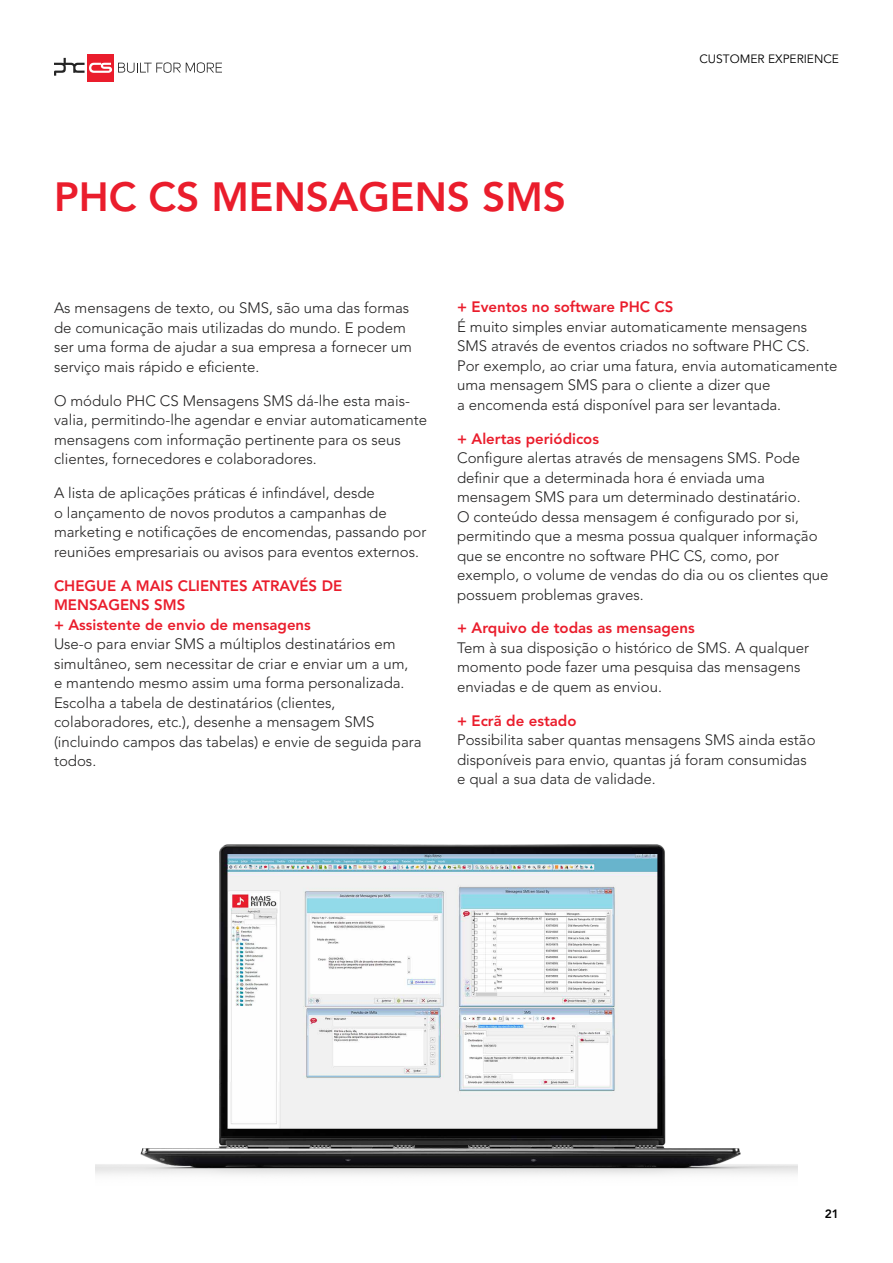
<style>
.page{position:relative;width:893px;height:1263px;background:#fff}
.page>*{position:absolute;margin:0;border:0;box-sizing:border-box;transform-origin:0 0}
.t1{font:800 40.5px "Avenir LT Std";color:#ea1d2c}
.t2{font:300 15px/19.5px "Avenir LT Std";color:#222121}
.t3{font:800 15px/19.5px "Avenir LT Std";color:#ea1d2c}
.t4{font:12px "Avenir LT Std";color:#000}
.t5{font:800 12px "Avenir LT Std";color:#000}
</style>
<div class="page">
<svg style="left:118px;top:62px;width:104px;height:11px"></svg>
<div style="left:87px;top:54px;width:27px;height:27px;background:#ea1d2c"></div>
<svg style="left:54px;top:58px;width:58px;height:18px"></svg>
<img style="left:95px;top:844px;width:702px;height:331px">
<h1 class="t1" style="left:54px;top:173px;width:514px">PHC CS MENSAGENS SMS</h1>
<p class="t4" style="left:699px;top:52px;width:141px">CUSTOMER EXPERIENCE</p>
<p class="t2" style="left:54px;top:299px;width:360px">As mensagens de texto, ou SMS, são uma das formas de comunicação mais utilizadas do mundo. E podem ser uma forma de ajudar a sua empresa a fornecer um serviço mais rápido e eficiente.</p>
<p class="t2" style="left:54px;top:391px;width:375px">O módulo PHC CS Mensagens SMS dá-lhe esta mais&shy;valia, permitindo-lhe agendar e enviar automaticamente mensagens com informação pertinente para os seus clientes, fornecedores e colaboradores.</p>
<p class="t2" style="left:54px;top:483px;width:374px">A lista de aplicações práticas é infindável, desde<br>o lançamento de novos produtos a campanhas de marketing e notificações de encomendas, passando por reuniões empresariais ou avisos para eventos externos.</p>
<p class="t3" style="left:54px;top:576px;width:290px">CHEGUE A MAIS CLIENTES ATRAVÉS DE<br>MENSAGENS SMS<br>+ Assistente de envio de mensagens</p>
<p class="t2" style="left:54px;top:634px;width:369px">Use-o para enviar SMS a múltiplos destinatários em simultâneo, sem necessitar de criar e enviar um a um,<br>e mantendo mesmo assim uma forma personalizada.<br>Escolha a tabela de destinatários (clientes, colaboradores, etc.), desenhe a mensagem SMS (incluindo campos das tabelas) e envie de seguida para todos.</p>
<p class="t3" style="left:457px;top:297px;width:218px">+ Eventos no software PHC CS</p>
<p class="t2" style="left:457px;top:317px;width:382px">É muito simples enviar automaticamente mensagens SMS através de eventos criados no software PHC CS.<br>Por exemplo, ao criar uma fatura, envia automaticamente uma mensagem SMS para o cliente a dizer que<br>a encomenda está disponível para ser levantada.</p>
<p class="t3" style="left:457px;top:429px;width:143px">+ Alertas periódicos</p>
<p class="t2" style="left:457px;top:448px;width:373px">Configure alertas através de mensagens SMS. Pode definir que a determinada hora é enviada uma mensagem SMS para um determinado destinatário.<br>O conteúdo dessa mensagem é configurado por si, permitindo que a mesma possua qualquer informação que se encontre no software PHC CS, como, por exemplo, o volume de vendas do dia ou os clientes que possuem problemas graves.</p>
<p class="t3" style="left:457px;top:618px;width:239px">+ Arquivo de todas as mensagens</p>
<p class="t2" style="left:457px;top:638px;width:353px">Tem à sua disposição o histórico de SMS. A qualquer momento pode fazer uma pesquisa das mensagens enviadas e de quem as enviou.</p>
<p class="t3" style="left:457px;top:711px;width:121px">+ Ecrã de estado</p>
<p class="t2" style="left:457px;top:730px;width:360px">Possibilita saber quantas mensagens SMS ainda estão disponíveis para envio, quantas já foram consumidas e qual a sua data de validade.</p>
<p class="t5" style="left:825px;top:1207px;width:16px">21</p>
</div>
